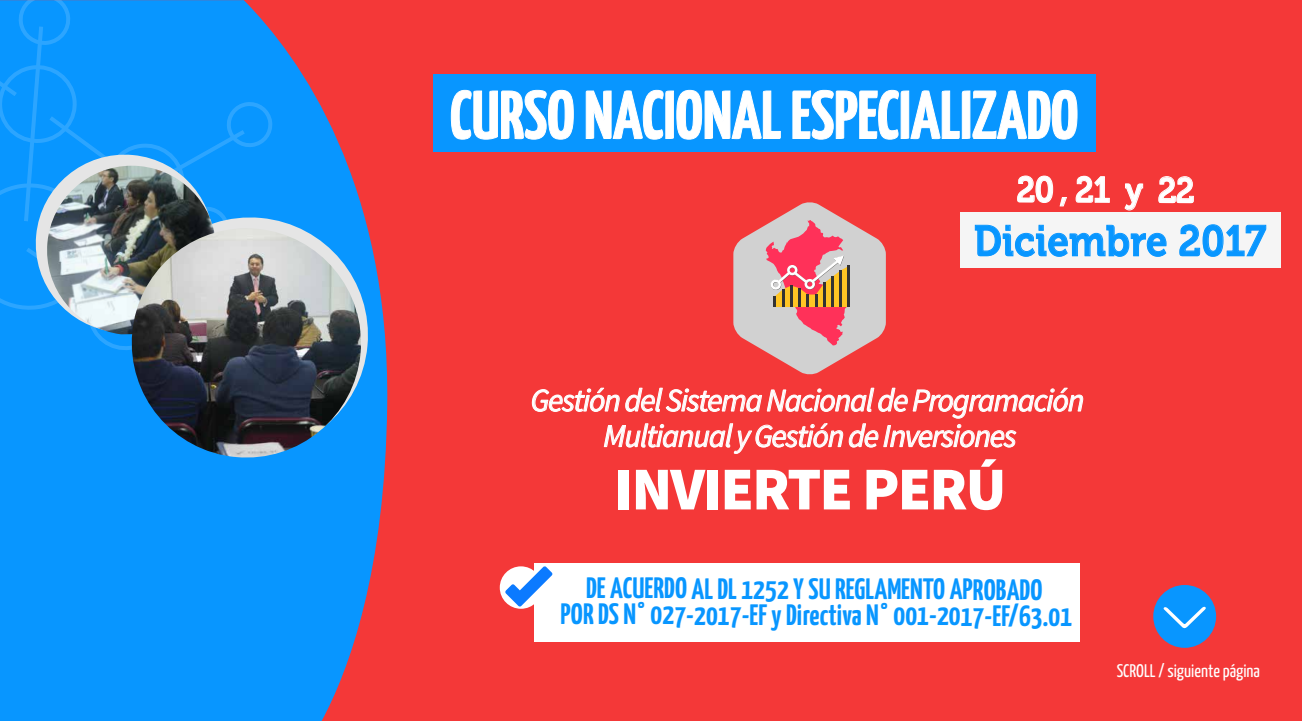
<style>
.page{position:relative;width:1302px;height:721px;background:#f43838}
.page>*{position:absolute;margin:0;border:0;box-sizing:border-box;transform-origin:0 0}
.t1{font:700 67.8px "Yanone Kaffeesatz";color:#fff}
.t2{font:900 61px "Source Sans Pro";letter-spacing:-.03em;color:#fff}
.t3{font:43px "Museo 700";letter-spacing:.01em;color:#0896ff;scale:.9 1}
.t4{font:36px "Museo 700";color:#fff;scale:.9 1}
.t5{font:italic 32.2px/35.6px "Source Sans Pro";letter-spacing:-.04em;color:#fff;text-align:center}
.t6{font:700 29.5px/26.1px "Yanone Kaffeesatz";color:#0896ff;text-align:center}
.t7{font:18.3px "Yanone Kaffeesatz";color:#fff}
</style>
<div class="page">
<svg style="left:0;top:32px;width:388px;height:689px;background:#2889e3"></svg>
<div style="left:960px;top:213px;width:321px;height:55px;background:#f5f5f5"></div>
<svg style="left:1017px;top:175px;width:50px;height:32px"></svg>
<svg style="left:1075px;top:175px;width:35px;height:28px"></svg>
<svg style="left:1124px;top:183px;width:20px;height:28px"></svg>
<svg style="left:1158px;top:176px;width:36px;height:28px"></svg>
<svg style="left:974px;top:224px;width:193px;height:33px"></svg>
<svg style="left:1179px;top:224px;width:88px;height:33px"></svg>
<div style="left:1153px;top:585px;width:63px;height:63px;background:#0896ff;border-radius:50%"></div>
<svg style="left:1163px;top:607px;width:43px;height:22px"></svg>
<svg style="left:272px;top:212px;width:101px;height:246px;background:#2295f2"></svg>
<svg style="left:0;top:0;width:272px;height:350px;background:#1298fc"></svg>
<img style="left:43px;top:166px;width:177px;height:168px">
<img style="left:126px;top:228px;width:240px;height:235px">
<div style="left:433px;top:74px;width:662px;height:77px;background:#0896ff"></div>
<svg style="left:451px;top:90px;width:123px;height:50px"></svg>
<svg style="left:585px;top:90px;width:196px;height:50px"></svg>
<svg style="left:792px;top:90px;width:286px;height:50px"></svg>
<div style="left:534px;top:563px;width:546px;height:79px;background:#fff"></div>
<div style="left:500px;top:566px;width:42px;height:43px;background:#fff;border-radius:50%"></div>
<svg style="left:505px;top:566px;width:47px;height:41px"></svg>
<svg style="left:532px;top:388px;width:551px;height:66px"></svg>
<svg style="left:733px;top:202px;width:153px;height:173px"></svg>
<hr style="left:823px;top:283px;width:3px;height:24px;background:#333">
<hr style="left:831px;top:277px;width:3px;height:30px;background:#333">
<hr style="left:839px;top:270px;width:3px;height:37px;background:#333">
<hr style="left:848px;top:266px;width:2px;height:41px;background:#333">
<h1 class="t1" style="left:450px;top:73px;width:630px">CURSO NACIONAL ESPECIALIZADO</h1>
<p class="t4" style="left:1016px;top:170px;width:199px">20 , 21 y 22</p>
<h3 class="t3" style="left:974px;top:217px;width:326px">Diciembre 2017</h3>
<p class="t5" style="left:531px;top:383px;width:555px">Gestión del Sistema Nacional de Programación<br>Multianual y Gestión de Inversiones</p>
<h2 class="t2" style="left:614px;top:449px;width:394px">INVIERTE PERÚ</h2>
<p class="t6" style="left:561px;top:576px;width:513px">DE ACUERDO AL DL 1252 Y SU REGLAMENTO APROBADO<br>POR DS N° 027-2017-EF y Directiva N° 001-2017-EF/63.01</p>
<p class="t7" style="left:1117px;top:659px;width:145px">SCROLL / siguiente página</p>
</div>
